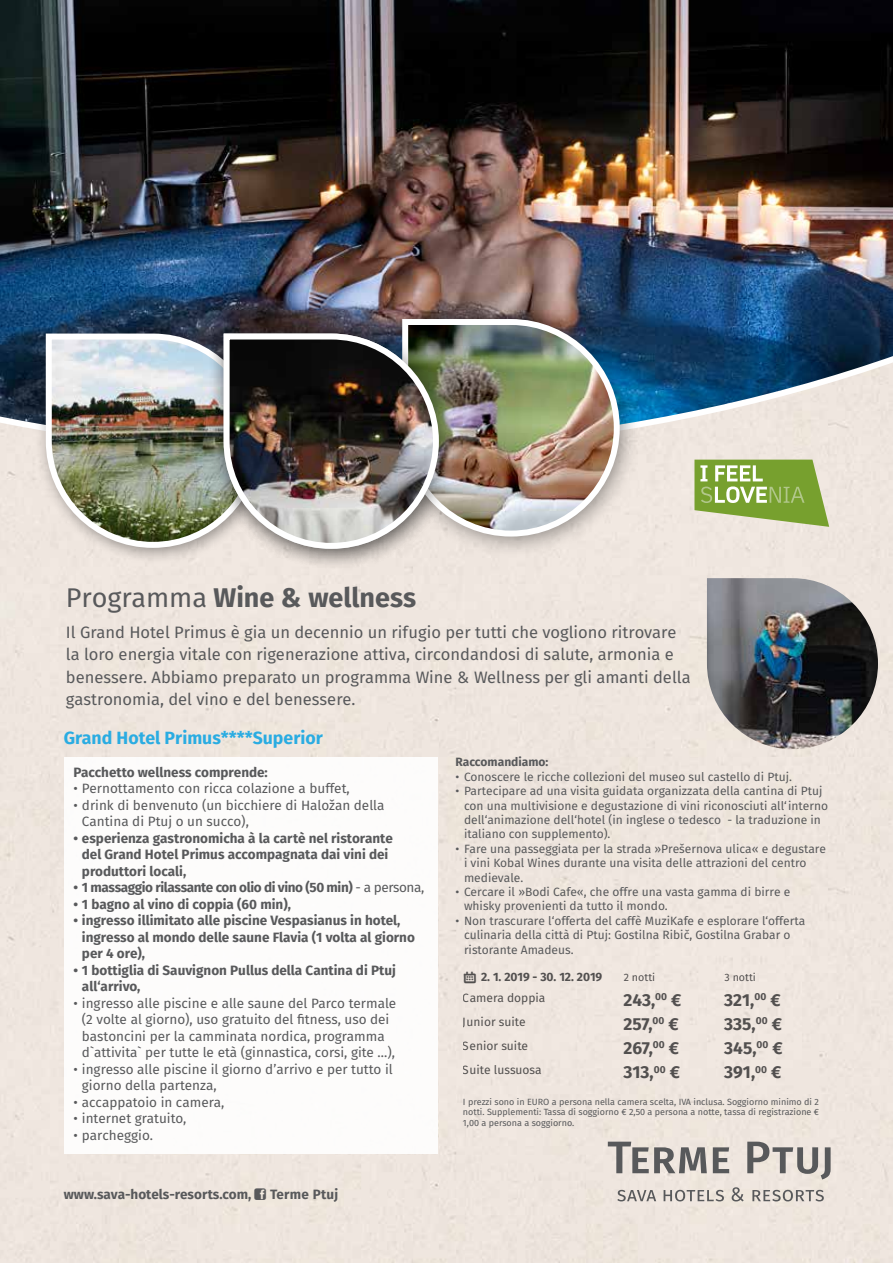
<style>
.page{position:relative;width:893px;height:1263px;background:#fff}
.page>*{position:absolute;margin:0;border:0;box-sizing:border-box;transform-origin:0 0}
.t1{font:700 27px "Fira Sans";color:#58595b}
.t2{font:700 17.7px "Fira Sans";color:#2aace2}
.t3{font:700 17.4px "Fira Sans";color:#58595b}
.t4{font:16.5px/22.5px "Fira Sans";color:#58595b}
.t5{font:13.5px/16.5px "Fira Sans";color:#58595b}
.t6{font:700 13.5px/16.5px "Fira Sans";color:#58595b}
.t7{font:700 13.5px "Fira Sans";letter-spacing:-.03em;color:#58595b}
.t8{font:700 13.5px "Fira Sans";letter-spacing:.02em;color:#58595b}
.t9{font:12px/14.4px "Fira Sans";color:#58595b}
.t10{font:700 12px "Fira Sans";color:#58595b}
.t11{font:10.65px "Fira Sans";color:#58595b}
.t12{font:9px/10.8px "Fira Sans";color:#58595b;text-align:justify}
.s1{font-weight:400}
</style>
<div class="page">
<img style="left:0;top:0;width:893px;height:349px">
<svg style="left:0;top:349px;width:893px;height:115px;background:#90a0ac"></svg>
<div style="left:34px;top:322px;width:243px;height:243px;background:#000;opacity:.4"></div>
<img style="left:43px;top:331px;width:165px;height:220px">
<svg style="left:608px;top:1142px;width:99px;height:31px;background:#ada8a5"></svg>
<svg style="left:713px;top:1147px;width:16px;height:26px"></svg>
<svg style="left:747px;top:1142px;width:84px;height:37px;background:#b9b3af"></svg>
<svg style="left:617px;top:1190px;width:39px;height:11px"></svg>
<svg style="left:664px;top:1190px;width:60px;height:11px"></svg>
<svg style="left:732px;top:1187px;width:12px;height:14px"></svg>
<svg style="left:752px;top:1190px;width:72px;height:11px"></svg>
<div style="left:387px;top:303px;width:254px;height:255px;background:#000;opacity:.4"></div>
<svg style="left:399px;top:316px;width:224px;height:223px;background:#7a8591"></svg>
<svg style="left:694px;top:460px;width:135px;height:67px;background:#9cb765"></svg>
<img style="left:707px;top:578px;width:171px;height:171px">
<div style="left:208px;top:318px;width:252px;height:252px;background:#000;opacity:.4"></div>
<img style="left:227px;top:322px;width:390px;height:224px">
<img style="left:221px;top:331px;width:221px;height:221px">
<svg style="left:255px;top:1188px;width:11px;height:12px"></svg>
<svg style="left:465px;top:971px;width:12px;height:12px"></svg>
<h1 class="t1" style="left:66px;top:578px;width:352px"><span class="s1">Programma</span> Wine &amp; wellness</h1>
<p class="t4" style="left:66px;top:622px;width:626px">Il Grand Hotel Primus è gia un decennio un rifugio per tutti che vogliono ritrovare la loro energia vitale con rigenerazione attiva, circondandosi di salute, armonia e benessere. Abbiamo preparato un programma Wine &amp; Wellness per gli amanti della gastronomia, del vino e del benessere.</p>
<h2 class="t2" style="left:64px;top:726px;width:261px">Grand Hotel Primus****Superior</h2>
<p class="t6" style="left:73px;top:765px;width:196px">Pacchetto wellness comprende:</p>
<p class="t5" style="left:73px;top:781px;width:278px">• Pernottamento con ricca colazione a buffet,</p>
<p class="t5" style="left:82px;top:798px;width:304px;text-indent:-9px">• drink di benvenuto (un bicchiere di Haložan della<br>Cantina di Ptuj o un succo),</p>
<p class="t6" style="left:82px;top:831px;width:312px;text-indent:-9px">• esperienza gastronomicha à la cartè nel ristorante del Grand Hotel Primus accompagnata dai vini dei produttori locali,</p>
<p class="t7" style="left:73px;top:878px;width:352px">• 1 massaggio rilassante con olio di vino (50 min) <span class="s1">- a persona,</span></p>
<p class="t6" style="left:73px;top:897px;width:219px">• 1 bagno al vino di coppia (60 min),</p>
<p class="t6" style="left:82px;top:913px;width:335px;text-indent:-9px">• ingresso illimitato alle piscine Vespasianus in hotel, ingresso al mondo delle saune Flavia (1 volta al giorno per 4 ore),</p>
<p class="t6" style="left:82px;top:963px;width:316px;text-indent:-9px">• 1 bottiglia di Sauvignon Pullus della Cantina di Ptuj all‘arrivo,</p>
<p class="t5" style="left:73px;top:996px;width:324px;text-align:center">• ingresso alle piscine e alle saune del Parco termale (2 volte al giorno), uso gratuito del fitness, uso dei bastoncini per la camminata nordica, programma d`attivita` per tutte le età (ginnastica, corsi, gite ...),</p>
<p class="t5" style="left:82px;top:1062px;width:312px;text-indent:-9px">• ingresso alle piscine il giorno d’arrivo e per tutto il giorno della partenza,</p>
<p class="t5" style="left:73px;top:1095px;width:152px">• accappatoio in camera,</p>
<p class="t5" style="left:73px;top:1111px;width:114px">• internet gratuito,</p>
<p class="t5" style="left:73px;top:1128px;width:81px">• parcheggio.</p>
<p class="t6" style="left:64px;top:1187px;width:189px">www.sava-hotels-resorts.com,</p>
<p class="t8" style="left:270px;top:1184px;width:70px">Terme Ptuj</p>
<p class="t10" style="left:455px;top:754px;width:94px">Raccomandiamo:</p>
<p class="t9" style="left:455px;top:770px;width:338px">• Conoscere le ricche collezioni del museo sul castello di Ptuj.</p>
<p class="t9" style="left:464px;top:785px;width:366px;text-indent:-9px">• Partecipare ad una visita guidata organizzata della cantina di Ptuj con una multivisione e degustazione di vini riconosciuti all‘interno dell‘animazione dell‘hotel (in inglese o tedesco - la traduzione in italiano con supplemento).</p>
<p class="t9" style="left:464px;top:842px;width:363px;text-indent:-9px">• Fare una passeggiata per la strada »Prešernova ulica« e degustare i vini Kobal Wines durante una visita delle attrazioni del centro medievale.</p>
<p class="t9" style="left:464px;top:885px;width:328px;text-indent:-9px">• Cercare il »Bodi Cafe«, che offre una vasta gamma di birre e whisky provenienti da tutto il mondo.</p>
<p class="t9" style="left:464px;top:914px;width:343px;text-indent:-9px">• Non trascurare l‘offerta del caffè MuziKafe e esplorare l‘offerta culinaria della città di Ptuj: Gostilna Ribič, Gostilna Grabar o ristorante Amadeus.</p>
<p class="t10" style="left:481px;top:969px;width:123px">2. 1. 2019 - 30. 12. 2019</p>
<p class="t11" style="left:624px;top:970px;width:33px">2 notti</p>
<p class="t11" style="left:725px;top:970px;width:33px">3 notti</p>
<p class="t9" style="left:463px;top:991px;width:84px">Camera doppia</p>
<h3 class="t3" style="left:623px;top:987px;width:60px">243,<sup>00</sup> €</h3>
<h3 class="t3" style="left:724px;top:987px;width:58px">321,<sup>00</sup> €</h3>
<p class="t9" style="left:463px;top:1015px;width:64px">Junior suite</p>
<h3 class="t3" style="left:623px;top:1011px;width:57px">257,<sup>00</sup> €</h3>
<h3 class="t3" style="left:724px;top:1011px;width:59px">335,<sup>00</sup> €</h3>
<p class="t9" style="left:463px;top:1039px;width:67px">Senior suite</p>
<h3 class="t3" style="left:623px;top:1036px;width:57px">267,<sup>00</sup> €</h3>
<h3 class="t3" style="left:724px;top:1036px;width:60px">345,<sup>00</sup> €</h3>
<p class="t9" style="left:463px;top:1064px;width:80px">Suite lussuosa</p>
<h3 class="t3" style="left:623px;top:1060px;width:58px">313,<sup>00</sup> €</h3>
<h3 class="t3" style="left:724px;top:1060px;width:59px">391,<sup>00</sup> €</h3>
<p class="t12" style="left:463px;top:1097px;width:358px">I prezzi sono in EURO a persona nella camera scelta, IVA inclusa. Soggiorno minimo di 2 notti. Supplementi: Tassa di soggiorno € 2,50 a persona a notte, tassa di registrazione € 1,00 a persona a soggiorno.</p>
</div>
